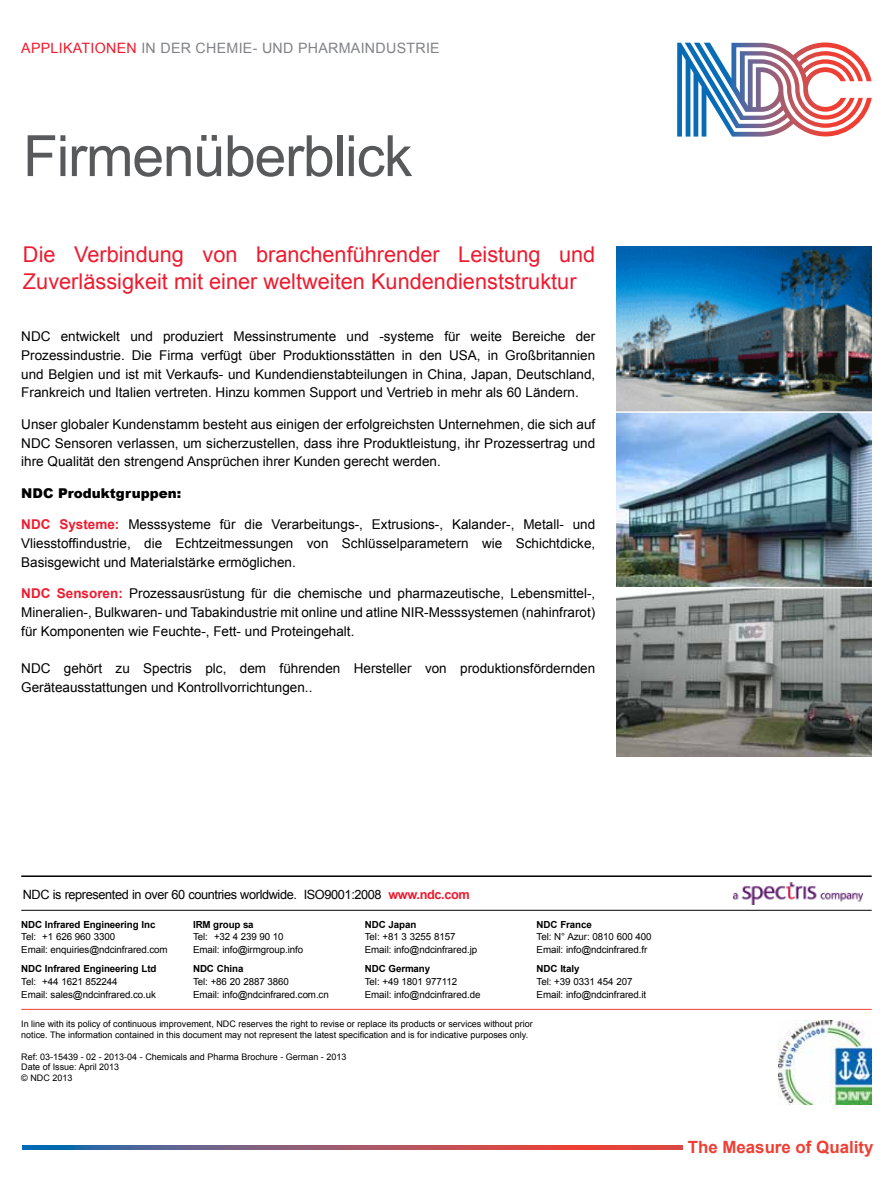
<style>
.page{position:relative;width:893px;height:1188px;background:#fff}
.page>*{position:absolute;margin:0;border:0;box-sizing:border-box;transform-origin:0 0}
.t1{font:57px "Arial";letter-spacing:-.02em;color:#58595b}
.t2{font:21.75px/27px "Arial";color:#ed1b2f}
.t3{font:700 16.8px "Arial";color:#ef3e33}
.t4{font:14.25px "Arial";letter-spacing:.02em;color:#808285}
.t5{font:13.5px/18.8px "Arial";color:#000;text-align:justify}
.t6{font:900 13.5px "Arial";color:#000}
.t7{font:12.75px "Arial";letter-spacing:-.03em;color:#000}
.t8{font:9.75px/12.8px "Arial";letter-spacing:-.01em;color:#000}
.t9{font:700 9.75px "Arial";letter-spacing:-.01em;color:#000}
.t10{font:9px/10.8px "Arial";color:#000}
.s1{color:#ed1b2f}
.s2{font-weight:700;color:#ed1b2f}
</style>
<div class="page">
<hr style="left:21px;top:875px;width:851px;height:2px;background:#000">
<img style="left:733px;top:882px;width:130px;height:22px">
<hr style="left:21px;top:910px;width:851px;height:1px;background:#000">
<hr style="left:21px;top:1009px;width:851px;height:1px;background:#ef3e33">
<img style="left:778px;top:1021px;width:94px;height:84px">
<img style="left:617px;top:246px;width:255px;height:511px">
<hr style="left:615px;top:411px;width:278px;height:2px;background:#fff">
<hr style="left:615px;top:587px;width:278px;height:1px;background:#fff">
<svg style="left:677px;top:43px;width:195px;height:94px"></svg>
<svg style="left:23px;top:1145px;width:659px;height:5px;background:#95576c"></svg>
<p class="t4" style="left:21px;top:39px;width:420px"><span class="s1">APPLIKATIONEN</span> IN DER CHEMIE- UND PHARMAINDUSTRIE</p>
<h1 class="t1" style="left:23px;top:119px;width:391px">Firmenüberblick</h1>
<h2 class="t2" style="left:23px;top:241px;width:574px">Die Verbindung von branchenführender Leistung und<br>Zuverlässigkeit mit einer weltweiten Kundendienststruktur</h2>
<p class="t5" style="left:21px;top:327px;width:575px">NDC entwickelt und produziert Messinstrumente und -systeme für weite Bereiche der Prozessindustrie. Die Firma verfügt über Produktionsstätten in den USA, in Großbritannien und Belgien und ist mit Verkaufs- und Kundendienstabteilungen in China, Japan, Deutschland, Frankreich und Italien vertreten. Hinzu kommen Support und Vertrieb in mehr als 60 Ländern.</p>
<p class="t5" style="left:21px;top:415px;width:575px">Unser globaler Kundenstamm besteht aus einigen der erfolgreichsten Unternehmen, die sich auf NDC Sensoren verlassen, um sicherzustellen, dass ihre Produktleistung, ihr Prozessertrag und ihre Qualität den strengend Ansprüchen ihrer Kunden gerecht werden.</p>
<p class="t6" style="left:21px;top:483px;width:161px">NDC Produktgruppen:</p>
<p class="t5" style="left:21px;top:515px;width:575px"><span class="s2">NDC Systeme:</span> Messsysteme für die Verarbeitungs-, Extrusions-, Kalander-, Metall- und Vliesstoffindustrie, die Echtzeitmessungen von Schlüsselparametern wie Schichtdicke, Basisgewicht und Materialstärke ermöglichen.</p>
<p class="t5" style="left:21px;top:584px;width:576px"><span class="s2">NDC Sensoren:</span> Prozessausrüstung für die chemische und pharmazeutische, Lebensmittel-, Mineralien-, Bulkwaren- und Tabakindustrie mit online und atline NIR-Messsystemen (nahinfrarot) für Komponenten wie Feuchte-, Fett- und Proteingehalt.</p>
<p class="t5" style="left:21px;top:659px;width:575px">NDC gehört zu Spectris plc, dem führenden Hersteller von produktionsfördernden<br>Geräteausstattungen und Kontrollvorrichtungen..</p>
<p class="t7" style="left:23px;top:886px;width:449px">NDC is represented in over 60 countries worldwide. ISO9001:2008 <span class="s2">www.ndc.com</span></p>
<p class="t9" style="left:21px;top:918px;width:136px">NDC Infrared Engineering Inc</p>
<p class="t8" style="left:21px;top:931px;width:148px">Tel: +1 626 960 3300<br>Email: enquiries@ndcinfrared.com</p>
<p class="t9" style="left:21px;top:962px;width:137px">NDC Infrared Engineering Ltd</p>
<p class="t8" style="left:21px;top:975px;width:136px">Tel: +44 1621 852244<br>Email: sales@ndcinfrared.co.uk</p>
<p class="t9" style="left:193px;top:918px;width:62px">IRM group sa</p>
<p class="t8" style="left:193px;top:931px;width:112px">Tel: +32 4 239 90 10<br>Email: info@irmgroup.info</p>
<p class="t9" style="left:193px;top:962px;width:52px">NDC China</p>
<p class="t8" style="left:193px;top:975px;width:137px">Tel: +86 20 2887 3860<br>Email: info@ndcinfrared.com.cn</p>
<p class="t9" style="left:365px;top:918px;width:53px">NDC Japan</p>
<p class="t8" style="left:365px;top:931px;width:114px">Tel: +81 3 3255 8157<br>Email: info@ndcinfrared.jp</p>
<p class="t9" style="left:365px;top:962px;width:67px">NDC Germany</p>
<p class="t8" style="left:365px;top:975px;width:117px">Tel: +49 1801 977112<br>Email: info@ndcinfrared.de</p>
<p class="t9" style="left:537px;top:918px;width:57px">NDC France</p>
<p class="t8" style="left:537px;top:931px;width:117px">Tel: N° Azur: 0810 600 400<br>Email: info@ndcinfrared.fr</p>
<p class="t9" style="left:537px;top:962px;width:44px">NDC Italy</p>
<p class="t8" style="left:537px;top:975px;width:111px">Tel: +39 0331 454 207<br>Email: info@ndcinfrared.it</p>
<p class="t10" style="left:21px;top:1019px;width:513px">In line with its policy of continuous improvement, NDC reserves the right to revise or replace its products or services without prior notice. The information contained in this document may not represent the latest specification and is for indicative purposes only.</p>
<p class="t10" style="left:21px;top:1051px;width:327px">Ref: 03-15439 - 02 - 2013-04 - Chemicals and Pharma Brochure - German - 2013<br>Date of Issue: April 2013<br>© NDC 2013</p>
<p class="t3" style="left:688px;top:1136px;width:187px">The Measure of Quality</p>
</div>
